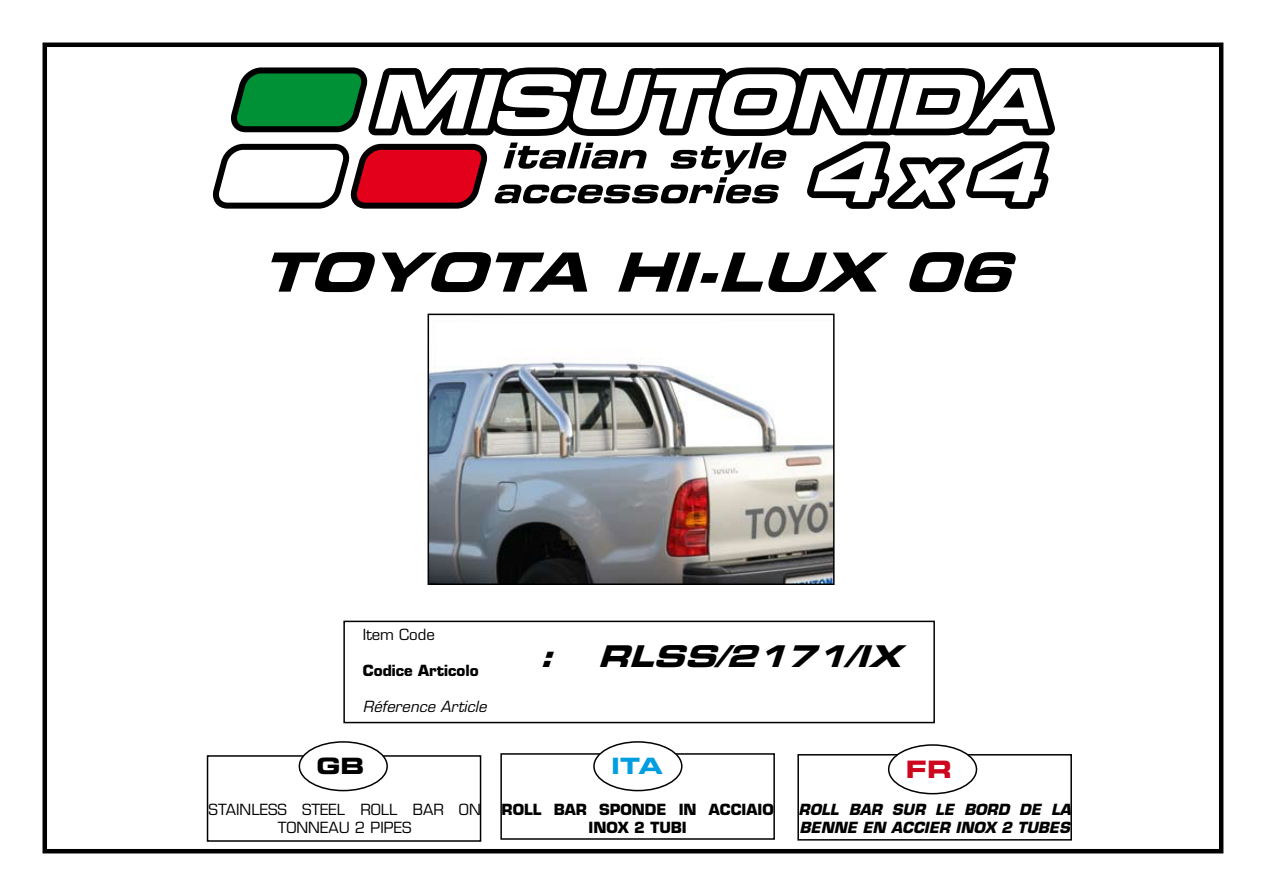
<style>
.page{position:relative;width:1263px;height:893px;background:#fff}
.page>*{position:absolute;margin:0;border:0;box-sizing:border-box;transform-origin:0 0}
.t1{font:italic 54px "Eurostile LT Std Bold Ex 2";color:#000}
.t2{font:italic 30px "Eurostile LT Std Bold Ex 2";color:#000}
.t3{font:24px "Eurostile LT Std Bold Ex 2";color:#cc071e}
.t4{font:22.5px "Eurostile LT Std Bold Ex 2";color:#009ee0}
.t5{font:22.5px "Eurostile LT Std Bold Ex 2";color:#000}
.t6{font:700 15px/18px "Eurostile LT Std";color:#000;text-align:center}
.t7{font:15px/18px "Eurostile LT Std";color:#000;text-align:center}
.t8{font:italic 700 15px/18px "Eurostile LT Std";color:#000}
.t9{font:italic 15px "Eurostile LT Std";color:#000}
</style>
<div class="page">
<img style="left:430px;top:358px;width:401px;height:224px">
<div style="left:427px;top:314px;width:407px;height:271px;border:2px solid #000"></div>
<div style="left:43px;top:43px;width:1180px;height:810px;border:4px solid #000"></div>
<div style="left:343px;top:621px;width:592px;height:102px;border:2px solid #000"></div>
<div style="left:207px;top:755px;width:274px;height:87px;border:2px solid #000"></div>
<div style="left:299px;top:742px;width:88px;height:49px;background:#fff;border-radius:50%"></div>
<div style="left:299px;top:741px;width:89px;height:50px;border:2px solid #000;border-radius:50%"></div>
<div style="left:500px;top:753px;width:275px;height:87px;border:2px solid #000"></div>
<div style="left:594px;top:742px;width:88px;height:49px;background:#fff;border-radius:50%"></div>
<div style="left:593px;top:741px;width:89px;height:50px;border:2px solid #000;border-radius:50%"></div>
<div style="left:797px;top:754px;width:275px;height:87px;border:2px solid #000"></div>
<div style="left:889px;top:745px;width:87px;height:49px;background:#fff;border-radius:50%"></div>
<div style="left:888px;top:744px;width:89px;height:50px;border:2px solid #000;border-radius:50%"></div>
<svg style="left:213px;top:67px;width:842px;height:142px"></svg>
<h1 class="t1" style="left:260px;top:234px;width:775px">TOYOTA HI-LUX 06</h1>
<p class="t7" style="left:363px;top:625px;width:73px">Item Code</p>
<p class="t6" style="left:363px;top:661px;width:117px">Codice Articolo</p>
<p class="t9" style="left:363px;top:697px;width:125px">Réference Article</p>
<h2 class="t2" style="left:538px;top:635px;width:377px">: RLSS/2171/IX</h2>
<h3 class="t5" style="left:317px;top:750px;width:49px">GB</h3>
<h3 class="t4" style="left:611px;top:750px;width:53px">ITA</h3>
<h3 class="t3" style="left:906px;top:752px;width:48px">FR</h3>
<p class="t6" style="left:502px;top:800px;width:274px">ROLL BAR SPONDE IN ACCIAIO<br>INOX 2 TUBI</p>
<p class="t7" style="left:209px;top:800px;width:274px">STAINLESS STEEL ROLL BAR ON<br>TONNEAU 2 PIPES</p>
<p class="t8" style="left:799px;top:800px;width:274px">ROLL BAR SUR LE BORD DE LA<br>BENNE EN ACCIER INOX 2 TUBES</p>
</div>
